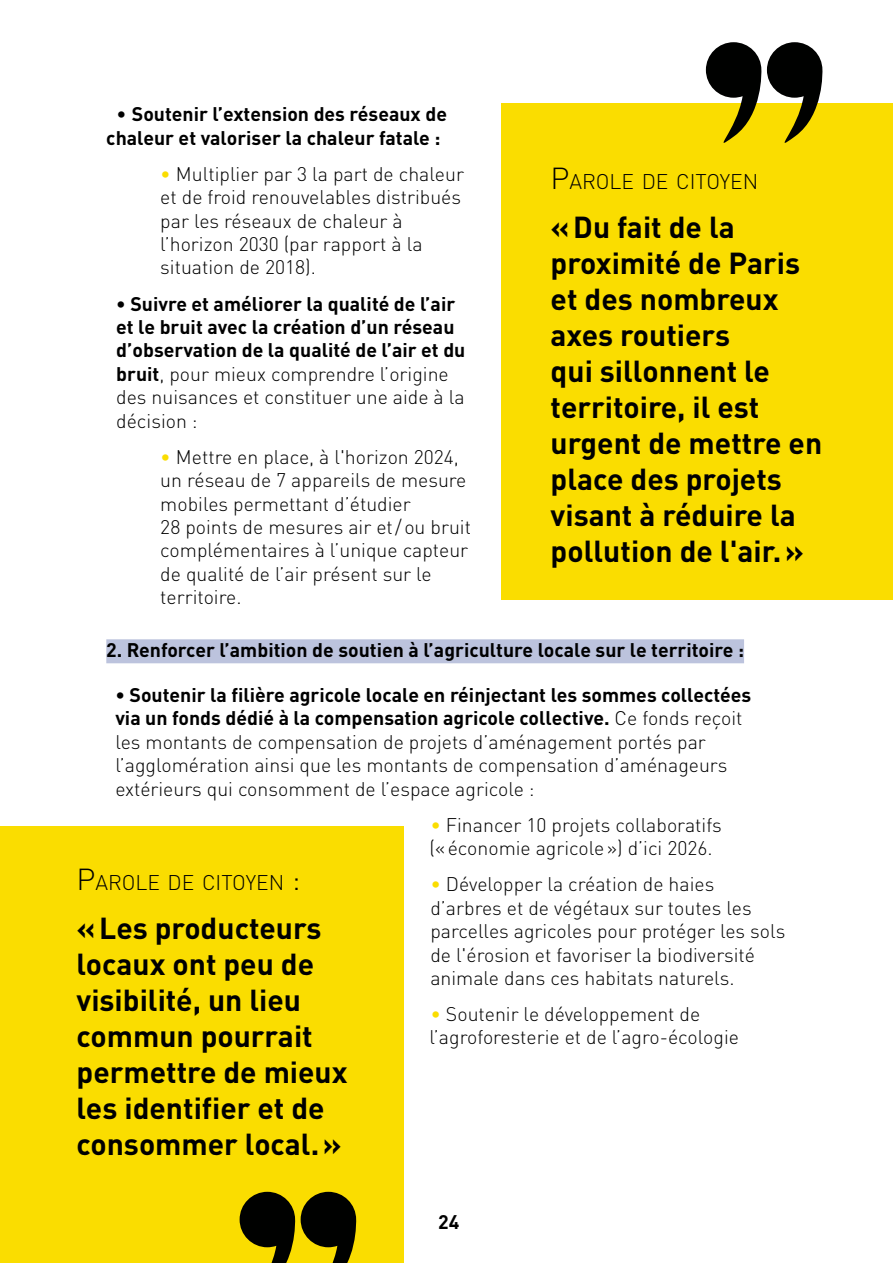
<style>
.page{position:relative;width:893px;height:1263px;background:#fff}
.page>*{position:absolute;margin:0;border:0;box-sizing:border-box;transform-origin:0 0}
.t1{font:700 30px/36px "DINOT";color:#000}
.t2{font:300 21px "DINOT";color:#000}
.t3{font:300 19.5px/23.4px "DINOT";color:#000}
.t4{font:700 19.5px/23.4px "DINOT";color:#000;text-align:center}
.s1{font-weight:300}
.s2{color:#fadd00}
.s3{font-weight:700}
.s4{font-size:30px}
</style>
<div class="page">
<div style="left:106px;top:639px;width:638px;height:24px;background:#bcc3dd"></div>
<div style="left:502px;top:103px;width:391px;height:497px;background:#fadd00"></div>
<svg style="left:706px;top:42px;width:117px;height:101px"></svg>
<div style="left:0;top:826px;width:404px;height:437px;background:#fadd00"></div>
<svg style="left:240px;top:1192px;width:117px;height:71px"></svg>
<p class="t4" style="left:106px;top:102px;width:342px"><span class="s1">•</span> Soutenir l’extension des réseaux de chaleur et valoriser la chaleur fatale :</p>
<p class="t3" style="left:160px;top:162px;width:305px"><span class="s2">•</span> Multiplier par 3 la part de chaleur et de froid renouvelables distribués par les réseaux de chaleur à l’horizon 2030 (par rapport à la situation de 2018).</p>
<p class="t4" style="left:116px;top:291px;width:351px;text-align:left">• Suivre et améliorer la qualité de l’air et le bruit avec la création d’un réseau d’observation de la qualité de l’air et du bruit<span class="s1">, pour mieux comprendre l’origine des nuisances et constituer une aide à la décision :</span></p>
<p class="t3" style="left:160px;top:445px;width:312px"><span class="s2">•</span> Mettre en place, à l'horizon 2024, un réseau de 7 appareils de mesure mobiles permettant d’étudier<br>28 points de mesures air et/ou bruit complémentaires à l’unique capteur de qualité de l’air présent sur le territoire.</p>
<p class="t4" style="left:106px;top:638px;width:639px">2. Renforcer l’ambition de soutien à l’agriculture locale sur le territoire :</p>
<p class="t3" style="left:115px;top:683px;width:637px"><span class="s3">• Soutenir la filière agricole locale en réinjectant les sommes collectées via un fonds dédié à la compensation agricole collective.</span> Ce fonds reçoit les montants de compensation de projets d’aménagement portés par l’agglomération ainsi que les montants de compensation d’aménageurs extérieurs qui consomment de l’espace agricole :</p>
<p class="t3" style="left:429px;top:813px;width:294px"><span class="s2">•</span> Financer 10 projets collaboratifs («économie agricole») d’ici 2026.</p>
<p class="t3" style="left:430px;top:872px;width:356px"><span class="s2">•</span> Développer la création de haies d’arbres et de végétaux sur toutes les parcelles agricoles pour protéger les sols de l'érosion et favoriser la biodiversité animale dans ces habitats naturels.</p>
<p class="t3" style="left:429px;top:1002px;width:311px"><span class="s2">•</span> Soutenir le développement de l’agroforesterie et de l’agro-écologie</p>
<p class="t2" style="left:551px;top:168px;width:209px"><span class="s4">P</span>AROLE DE CITOYEN</p>
<h1 class="t1" style="left:551px;top:208px;width:273px">«Du fait de la proximité de Paris et des nombreux axes routiers<br>qui sillonnent le territoire, il est urgent de mettre en place des projets visant à réduire la pollution de l'air.»</h1>
<p class="t2" style="left:77px;top:870px;width:226px"><span class="s4">P</span>AROLE DE CITOYEN <span class="s4">:</span></p>
<h1 class="t1" style="left:77px;top:909px;width:273px">«Les producteurs locaux ont peu de visibilité, un lieu commun pourrait permettre de mieux les identifier et de consommer local.»</h1>
<p class="t4" style="left:438px;top:1210px;width:23px">24</p>
</div>
